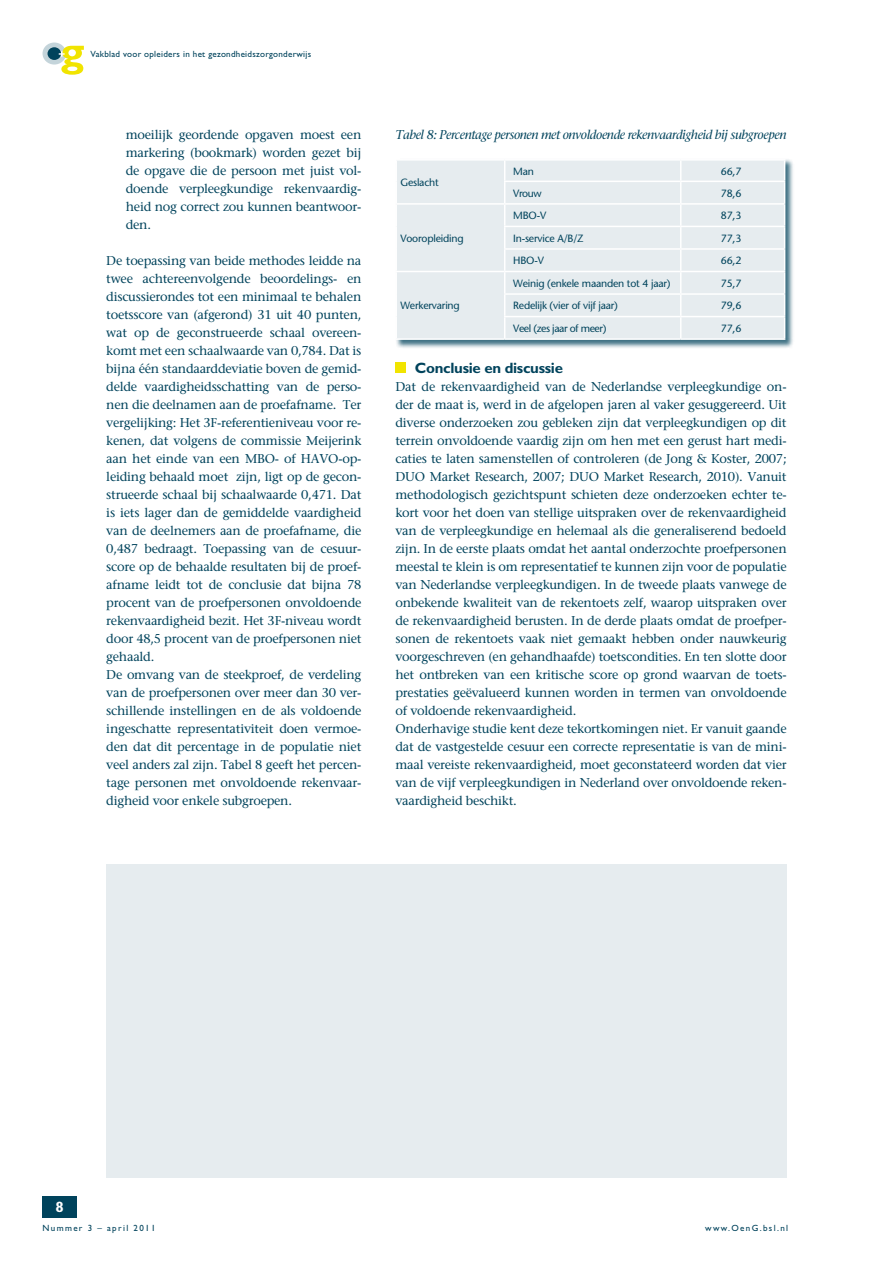
<style>
.page{position:relative;width:893px;height:1263px;background:#fff}
.page>*{position:absolute;margin:0;border:0;box-sizing:border-box;transform-origin:0 0}
.t1{font:700 15px "Gill Sans";letter-spacing:-.02em;color:#00435c}
.t2{font:700 15px "Gill Sans";color:#fff}
.t3{font:12.75px/18px "Stone Serif";letter-spacing:-.02em;color:#00435c}
.t4{font:italic 12.75px "Stone Serif";letter-spacing:-.03em;color:#00435c}
.t5{font:10.5px "Stone Sans";letter-spacing:-.02em;color:#00435c}
.t6{font:10.5px "Stone Sans";letter-spacing:-.04em;color:#00435c}
.t7{font:9px "Gill Sans";letter-spacing:.03em;color:#00435c}
.t8{font:9px "Gill Sans";letter-spacing:.15em;color:#00435c}
</style>
<div class="page">
<div style="left:395px;top:363px;width:11px;height:10px;background:#f1e400"></div>
<div style="left:43px;top:1196px;width:34px;height:21px;background:#00435c"></div>
<div style="left:43px;top:43px;width:23px;height:22px;background:#c4d4da;border-radius:50%"></div>
<div style="left:48px;top:47px;width:13px;height:13px;background:#00435c;border-radius:50%"></div>
<svg style="left:59px;top:46px;width:25px;height:29px"></svg>
<div style="left:395px;top:159px;width:399px;height:190px;background:#00435c;opacity:.75"></div>
<div style="left:397px;top:161px;width:387px;height:177px;background:#e6ecef"></div>
<hr style="left:395px;top:159px;width:110px;height:2px;background:#fff">
<hr style="left:395px;top:161px;width:2px;height:20px;background:#fff">
<hr style="left:505px;top:159px;width:176px;height:2px;background:#fff">
<hr style="left:681px;top:159px;width:104px;height:2px;background:#fff">
<hr style="left:395px;top:181px;width:2px;height:22px;background:#fff">
<hr style="left:504px;top:181px;width:177px;height:1px;background:#fff">
<hr style="left:681px;top:181px;width:104px;height:1px;background:#fff">
<hr style="left:395px;top:203px;width:110px;height:2px;background:#fff">
<hr style="left:395px;top:205px;width:2px;height:21px;background:#fff">
<hr style="left:505px;top:203px;width:176px;height:2px;background:#fff">
<hr style="left:681px;top:203px;width:104px;height:2px;background:#fff">
<hr style="left:395px;top:226px;width:2px;height:23px;background:#fff">
<hr style="left:504px;top:226px;width:177px;height:1px;background:#fff">
<hr style="left:681px;top:226px;width:104px;height:1px;background:#fff">
<hr style="left:395px;top:249px;width:2px;height:22px;background:#fff">
<hr style="left:504px;top:248px;width:177px;height:2px;background:#fff">
<hr style="left:681px;top:248px;width:104px;height:2px;background:#fff">
<hr style="left:395px;top:271px;width:110px;height:1px;background:#fff">
<hr style="left:395px;top:272px;width:2px;height:22px;background:#fff">
<hr style="left:505px;top:271px;width:176px;height:1px;background:#fff">
<hr style="left:681px;top:271px;width:104px;height:1px;background:#fff">
<hr style="left:395px;top:294px;width:2px;height:23px;background:#fff">
<hr style="left:504px;top:293px;width:177px;height:2px;background:#fff">
<hr style="left:681px;top:293px;width:104px;height:2px;background:#fff">
<hr style="left:395px;top:317px;width:2px;height:21px;background:#fff">
<hr style="left:504px;top:316px;width:177px;height:1px;background:#fff">
<svg style="left:504px;top:161px;width:1px;height:177px"></svg>
<hr style="left:681px;top:316px;width:104px;height:1px;background:#fff">
<svg style="left:680px;top:161px;width:1px;height:177px"></svg>
<svg style="left:784px;top:161px;width:1px;height:177px"></svg>
<hr style="left:395px;top:338px;width:110px;height:2px;background:#fff">
<hr style="left:505px;top:338px;width:176px;height:2px;background:#fff">
<hr style="left:681px;top:338px;width:104px;height:2px;background:#fff">
<div style="left:106px;top:864px;width:681px;height:314px;background:#e6ecef"></div>
<p class="t7" style="left:91px;top:48px;width:222px">Vakblad voor opleiders in het gezondheidszorgonderwijs</p>
<p class="t3" style="left:126px;top:125px;width:237px;text-align:justify">moeilijk geordende opgaven moest een markering (bookmark) worden gezet bij de opgave die de persoon met juist vol&shy;doende verpleegkundige rekenvaardig&shy;heid nog correct zou kunnen beantwoor&shy;den.</p>
<p class="t3" style="left:106px;top:251px;width:257px">De toepassing van beide methodes leidde na twee achtereenvolgende beoordelings- en discussierondes tot een minimaal te behalen toetsscore van (afgerond) 31 uit 40 punten, wat op de geconstrueerde schaal overeen&shy;komt met een schaalwaarde van 0,784. Dat is bijna één standaarddeviatie boven de gemid&shy;delde vaardigheidsschatting van de perso&shy;nen die deelnamen aan de proefafname. Ter vergelijking: Het 3F-referentieniveau voor re&shy;kenen, dat volgens de commissie Meijerink aan het einde van een MBO- of HAVO-op&shy;leiding behaald moet zijn, ligt op de gecon&shy;strueerde schaal bij schaalwaarde 0,471. Dat is iets lager dan de gemiddelde vaardigheid van de deelnemers aan de proefafname, die 0,487 bedraagt. Toepassing van de cesuur&shy;score op de behaalde resultaten bij de proef&shy;afname leidt tot de conclusie dat bijna 78 procent van de proefpersonen onvoldoende rekenvaardigheid bezit. Het 3F-niveau wordt door 48,5 procent van de proefpersonen niet gehaald.<br>De omvang van de steekproef, de verdeling van de proefpersonen over meer dan 30 ver&shy;schillende instellingen en de als voldoende ingeschatte representativiteit doen vermoe&shy;den dat dit percentage in de populatie niet veel anders zal zijn. Tabel 8 geeft het percen&shy;tage personen met onvoldoende rekenvaar&shy;digheid voor enkele subgroepen.</p>
<p class="t4" style="left:395px;top:127px;width:393px">Tabel 8: Percentage personen met onvoldoende rekenvaardigheid bij subgroepen</p>
<p class="t5" style="left:400px;top:176px;width:40px">Geslacht</p>
<p class="t5" style="left:400px;top:232px;width:65px">Vooropleiding</p>
<p class="t5" style="left:400px;top:299px;width:61px">Werkervaring</p>
<p class="t5" style="left:513px;top:165px;width:22px">Man</p>
<p class="t5" style="left:721px;top:165px;width:22px">66,7</p>
<p class="t5" style="left:513px;top:187px;width:30px">Vrouw</p>
<p class="t5" style="left:721px;top:187px;width:22px">78,6</p>
<p class="t5" style="left:513px;top:209px;width:35px">MBO-V</p>
<p class="t5" style="left:721px;top:209px;width:22px">87,3</p>
<p class="t5" style="left:513px;top:232px;width:72px">In-service A/B/Z</p>
<p class="t5" style="left:721px;top:232px;width:22px">77,3</p>
<p class="t5" style="left:513px;top:254px;width:32px">HBO-V</p>
<p class="t5" style="left:721px;top:254px;width:22px">66,2</p>
<p class="t5" style="left:513px;top:277px;width:159px">Weinig (enkele maanden tot 4 jaar)</p>
<p class="t5" style="left:721px;top:277px;width:22px">75,7</p>
<p class="t5" style="left:513px;top:299px;width:106px">Redelijk (vier of vijf jaar)</p>
<p class="t5" style="left:721px;top:299px;width:22px">79,6</p>
<p class="t6" style="left:513px;top:322px;width:95px">Veel (zes jaar of meer)</p>
<p class="t5" style="left:721px;top:322px;width:22px">77,6</p>
<p class="t1" style="left:415px;top:359px;width:149px">Conclusie en discussie</p>
<p class="t3" style="left:395px;top:377px;width:393px">Dat de rekenvaardigheid van de Nederlandse verpleegkundige on&shy;der de maat is, werd in de afgelopen jaren al vaker gesuggereerd. Uit diverse onderzoeken zou gebleken zijn dat verpleegkundigen op dit terrein onvoldoende vaardig zijn om hen met een gerust hart medi&shy;caties te laten samenstellen of controleren (de Jong &amp; Koster, 2007; DUO Market Research, 2007; DUO Market Research, 2010). Vanuit methodologisch gezichtspunt schieten deze onderzoeken echter te&shy;kort voor het doen van stellige uitspraken over de rekenvaardigheid van de verpleegkundige en helemaal als die generaliserend bedoeld zijn. In de eerste plaats omdat het aantal onderzochte proefpersonen meestal te klein is om representatief te kunnen zijn voor de populatie van Nederlandse verpleegkundigen. In de tweede plaats vanwege de onbekende kwaliteit van de rekentoets zelf, waarop uitspraken over de rekenvaardigheid berusten. In de derde plaats omdat de proefper&shy;sonen de rekentoets vaak niet gemaakt hebben onder nauwkeurig voorgeschreven (en gehandhaafde) toetscondities. En ten slotte door het ontbreken van een kritische score op grond waarvan de toets&shy;prestaties geëvalueerd kunnen worden in termen van onvoldoende of voldoende rekenvaardigheid.<br>Onderhavige studie kent deze tekortkomingen niet. Er vanuit gaande dat de vastgestelde cesuur een correcte representatie is van de mini&shy;maal vereiste rekenvaardigheid, moet geconstateerd worden dat vier van de vijf verpleegkundigen in Nederland over onvoldoende reken&shy;vaardigheid beschikt.</p>
<p class="t2" style="left:55px;top:1198px;width:10px">8</p>
<p class="t8" style="left:43px;top:1223px;width:115px">Nummer 3 – april 2011</p>
<p class="t8" style="left:705px;top:1223px;width:84px">www.OenG.bsl.nl</p>
</div>
